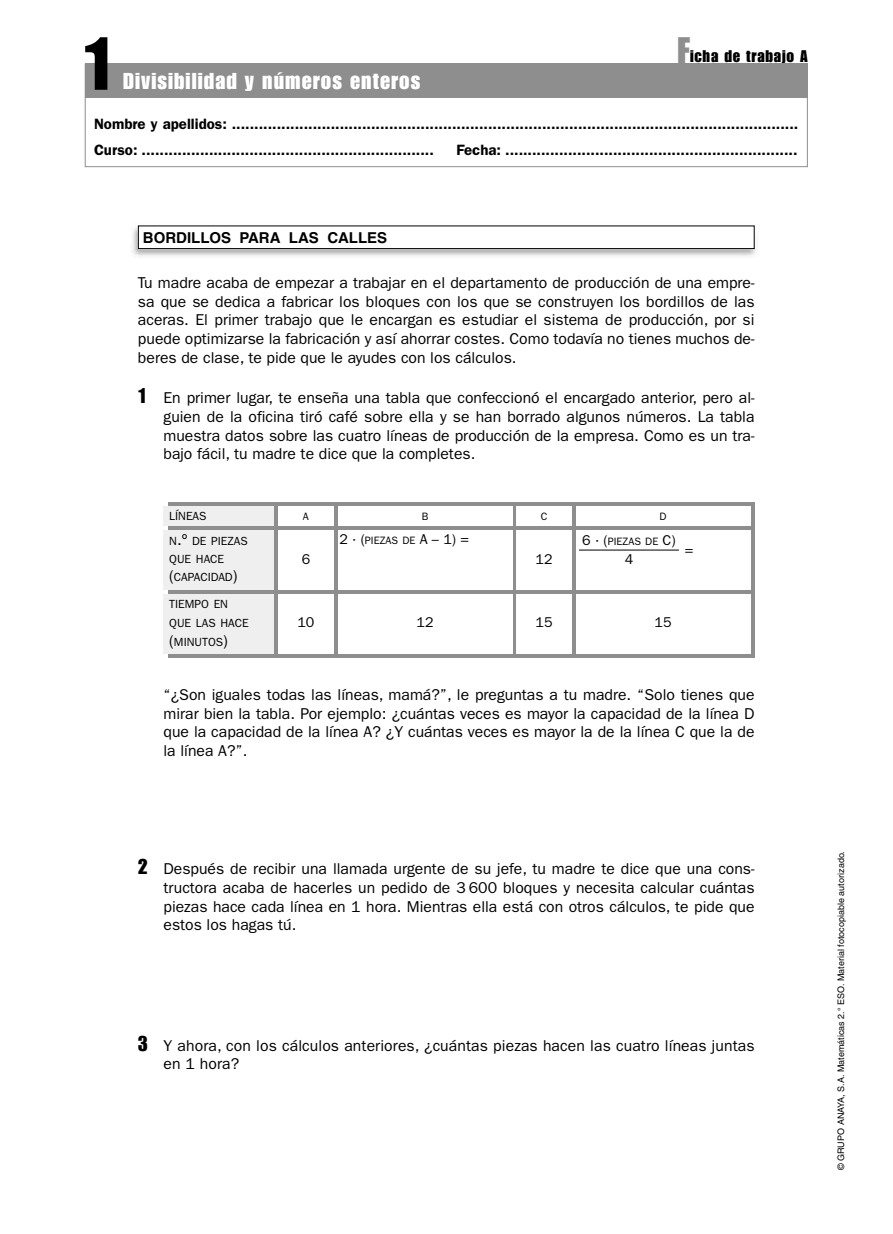
<style>
.page{position:relative;width:893px;height:1234px;background:#fff}
.page>*{position:absolute;margin:0;border:0;box-sizing:border-box;transform-origin:0 0}
.t1{font:73.5px "Impact";color:#000}
.t2{font:37.5px "Impact";color:#8e8e8e}
.t3{font:22.5px "Impact";letter-spacing:.05em;color:#fff}
.t4{font:16.5px "Impact";letter-spacing:.05em;color:#000}
.t5{font:15.75px/18.8px "Franklin Gothic";color:#000;text-align:justify}
.t6{font:600 15px/26.5px "Franklin Gothic";color:#000}
.t7{font:700 15px "Helvetica";color:#000}
.t8{font:14.25px "Franklin Gothic";color:#000}
.t9{font:11.85px/18px "Franklin Gothic";color:#000}
.t10{font:10.65px "Franklin Gothic";color:#000}
.t11{font:9px "Helvetica";color:#000}
.s1{font-family:"Impact";font-size:21px}
.s2{font-size:15.75px}
.s3{font-size:10.65px}
.s4{font-size:14.25px}
</style>
<div class="page">
<svg style="left:168px;top:502px;width:587px;height:155px;fill:#8e8e8e"></svg>
<div style="left:163px;top:506px;width:111px;height:19px;background:#efefef"></div>
<div style="left:278px;top:506px;width:56px;height:19px;background:#fff"></div>
<div style="left:338px;top:506px;width:174px;height:19px;background:#fff"></div>
<div style="left:516px;top:506px;width:56px;height:19px;background:#fff"></div>
<div style="left:576px;top:506px;width:174px;height:19px;background:#fff"></div>
<div style="left:163px;top:530px;width:111px;height:59px;background:#efefef"></div>
<div style="left:278px;top:530px;width:56px;height:59px;background:#fff"></div>
<div style="left:338px;top:530px;width:174px;height:59px;background:#fff"></div>
<div style="left:516px;top:530px;width:56px;height:59px;background:#fff"></div>
<div style="left:576px;top:530px;width:174px;height:59px;background:#fff"></div>
<hr style="left:579px;top:549px;width:100px;height:1px;background:#000">
<div style="left:163px;top:593px;width:111px;height:60px;background:#efefef"></div>
<div style="left:278px;top:593px;width:56px;height:60px;background:#fff"></div>
<div style="left:338px;top:593px;width:174px;height:60px;background:#fff"></div>
<div style="left:516px;top:593px;width:56px;height:60px;background:#fff"></div>
<div style="left:576px;top:593px;width:174px;height:60px;background:#fff"></div>
<img style="left:132px;top:225px;width:624px;height:32px">
<div style="left:138px;top:226px;width:616px;height:22px;background:#fff"></div>
<div style="left:138px;top:225px;width:617px;height:24px;border:1px solid #000"></div>
<div style="left:85px;top:64px;width:723px;height:103px;border:1px solid #8e8e8e"></div>
<div style="left:85px;top:64px;width:723px;height:34px;background:#8e8e8e"></div>
<h1 class="t1" style="left:83px;top:35px;width:29px">1</h1>
<h3 class="t3" style="left:123px;top:73px;width:299px">Divisibilidad y números enteros</h3>
<h2 class="t2" style="left:678px;top:36px;width:14px">F</h2>
<p class="t4" style="left:690px;top:49px;width:119px">icha de trabajo A</p>
<p class="t6" style="left:94px;top:111px;width:706px">Nombre y apellidos: ..............................................................................................................................<br>Curso: .................................................................</p>
<p class="t6" style="left:456px;top:138px;width:343px">Fecha: .................................................................</p>
<p class="t7" style="left:143px;top:228px;width:246px">BORDILLOS PARA LAS CALLES</p>
<p class="t5" style="left:138px;top:273px;width:618px">Tu madre acaba de empezar a trabajar en el departamento de producción de una empre&shy;sa que se dedica a fabricar los bloques con los que se construyen los bordillos de las aceras. El primer trabajo que le encargan es estudiar el sistema de producción, por si puede optimizarse la fabricación y así ahorrar costes. Como todavía no tienes muchos de&shy;beres de clase, te pide que le ayudes con los cálculos.</p>
<p class="t5" style="left:163px;top:388px;width:593px;text-indent:-26px"><span class="s1">1</span> En primer lugar, te enseña una tabla que confeccionó el encargado anterior, pero al&shy;guien de la oficina tiró café sobre ella y se han borrado algunos números. La tabla muestra datos sobre las cuatro líneas de producción de la empresa. Como es un tra&shy;bajo fácil, tu madre te dice que la completes.</p>
<p class="t9" style="left:169px;top:507px;width:39px">LÍNEAS</p>
<p class="t10" style="left:303px;top:510px;width:7px">A</p>
<p class="t10" style="left:422px;top:510px;width:8px">B</p>
<p class="t10" style="left:541px;top:510px;width:8px">C</p>
<p class="t10" style="left:660px;top:510px;width:9px">D</p>
<p class="t9" style="left:169px;top:531px;width:80px">N<span class="s2">.º</span> DE PIEZAS<br>QUE HACE <span class="s2">(</span>CAPACIDAD<span class="s2">)</span></p>
<p class="t8" style="left:339px;top:531px;width:131px">2 · (<span class="s3">PIEZAS DE</span> A – 1) =</p>
<p class="t10" style="left:582px;top:535px;width:95px"><span class="s4">6 · (</span>PIEZAS DE <span class="s4">C)</span></p>
<p class="t8" style="left:625px;top:551px;width:10px">4</p>
<p class="t8" style="left:302px;top:550px;width:10px">6</p>
<p class="t8" style="left:535px;top:550px;width:19px">12</p>
<p class="t9" style="left:169px;top:594px;width:81px;line-height:18.8px">TIEMPO EN<br>QUE LAS HACE <span class="s2">(</span>MINUTOS<span class="s2">)</span></p>
<p class="t8" style="left:297px;top:614px;width:19px">10</p>
<p class="t8" style="left:416px;top:614px;width:19px">12</p>
<p class="t8" style="left:535px;top:614px;width:19px">15</p>
<p class="t8" style="left:655px;top:614px;width:19px">15</p>
<p class="t8" style="left:685px;top:542px;width:10px">=</p>
<p class="t5" style="left:163px;top:684px;width:593px">“¿Son iguales todas las líneas, mamá?”, le preguntas a tu madre. “Solo tienes que mirar bien la tabla. Por ejemplo: ¿cuántas veces es mayor la capacidad de la línea D que la capacidad de la línea A? ¿Y cuántas veces es mayor la de la línea C que la de la línea A?”.</p>
<p class="t5" style="left:163px;top:859px;width:593px;text-indent:-26px"><span class="s1">2</span> Después de recibir una llamada urgente de su jefe, tu madre te dice que una cons&shy;tructora acaba de hacerles un pedido de 3 600 bloques y necesita calcular cuántas piezas hace cada línea en 1 hora. Mientras ella está con otros cálculos, te pide que estos los hagas tú.</p>
<p class="t5" style="left:163px;top:1035px;width:593px;text-indent:-26px"><span class="s1">3</span> Y ahora, con los cálculos anteriores, ¿cuántas piezas hacen las cuatro líneas juntas en 1 hora?</p>
<p class="t11" style="left:837px;top:1169px;width:320px;rotate:-90deg">© GRUPO ANAYA, S.A. Matemáticas 2.° ESO. Material fotocopiable autorizado.</p>
</div>
